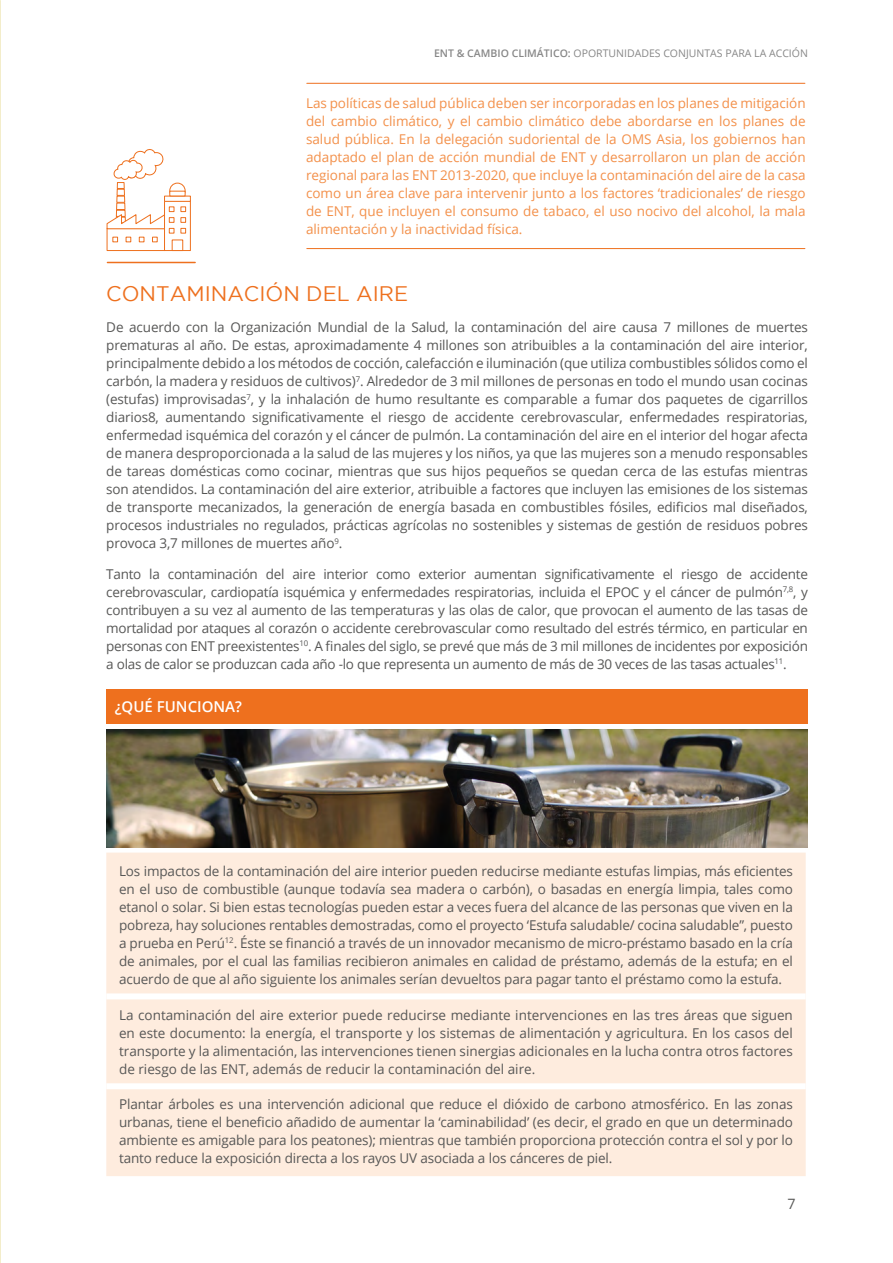
<style>
.page{position:relative;width:893px;height:1263px;background:#fff}
.page>*{position:absolute;margin:0;border:0;box-sizing:border-box;transform-origin:0 0}
.t1{font:21px "Gotham";color:#ee701e}
.t2{font:600 15px "Open Sans";color:#fff}
.t3{font:14.25px "Open Sans";color:#575756}
.t4{font:13.5px/18px "Open Sans";letter-spacing:-.01em;color:#575756;text-align:justify}
.t5{font:13.5px/18px "Open Sans";color:#f3904a;text-align:justify}
.t6{font:10.5px "Open Sans";color:#878787}
.s1{font-weight:600}
</style>
<div class="page">
<svg style="left:0;top:0;width:1px;height:1263px"></svg>
<div style="left:106px;top:852px;width:700px;height:324px;background:#feecde"></div>
<div style="left:106px;top:993px;width:700px;height:6px;background:#fff"></div>
<div style="left:106px;top:1083px;width:700px;height:6px;background:#fff"></div>
<hr style="left:107px;top:262px;width:88px;height:1px;background:#ee701e">
<hr style="left:307px;top:83px;width:498px;height:1px;background:#ee701e">
<hr style="left:307px;top:248px;width:498px;height:1px;background:#ee701e">
<div style="left:116px;top:203px;width:9px;height:7px;border:1px solid #ee701e"></div>
<div style="left:116px;top:196px;width:9px;height:7px;border:1px solid #ee701e"></div>
<div style="left:117px;top:182px;width:8px;height:7px;border:1px solid #ee701e"></div>
<div style="left:117px;top:189px;width:8px;height:7px;border:1px solid #ee701e"></div>
<div style="left:107px;top:228px;width:58px;height:23px;background:#fff;border:1px solid #ee701e"></div>
<svg style="left:170px;top:183px;width:15px;height:15px"></svg>
<div style="left:169px;top:183px;width:16px;height:16px;border:1px solid #ee701e;border-radius:50%"></div>
<div style="left:164px;top:201px;width:27px;height:50px;background:#fff;border:1px solid #ee701e"></div>
<svg style="left:164px;top:196px;width:27px;height:6px"></svg>
<svg style="left:169px;top:191px;width:16px;height:5px"></svg>
<div style="left:172px;top:240px;width:11px;height:11px;background:#fff;border:1px solid #ee701e"></div>
<svg style="left:106px;top:206px;width:68px;height:36px"></svg>
<svg style="left:181px;top:206px;width:5px;height:27px"></svg>
<svg style="left:113px;top:149px;width:51px;height:39px"></svg>
<div style="left:106px;top:689px;width:702px;height:34px;background:#ee701e"></div>
<img style="left:106px;top:730px;width:702px;height:118px">
<p class="t6" style="left:434px;top:46px;width:375px"><span class="s1">ENT &amp; CAMBIO CLIMÁTICO:</span> OPORTUNIDADES CONJUNTAS PARA LA ACCIÓN</p>
<p class="t5" style="left:306px;top:94px;width:501px">Las políticas de salud pública deben ser incorporadas en los planes de mitigación del cambio climático, y el cambio climático debe abordarse en los planes de salud pública. En la delegación sudoriental de la OMS Asia, los gobiernos han adaptado el plan de acción mundial de ENT y desarrollaron un plan de acción regional para las ENT 2013-2020, que incluye la contaminación del aire de la casa como un área clave para intervenir junto a los factores ‘tradicionales’ de riesgo de ENT, que incluyen el consumo de tabaco, el uso nocivo del alcohol, la mala alimentación y la inactividad física.</p>
<h1 class="t1" style="left:106px;top:282px;width:303px">CONTAMINACIÓN DEL AIRE</h1>
<p class="t4" style="left:106px;top:318px;width:703px">De acuerdo con la Organización Mundial de la Salud, la contaminación del aire causa 7 millones de muertes prematuras al año. De estas, aproximadamente 4 millones son atribuibles a la contaminación del aire interior, principalmente debido a los métodos de cocción, calefacción e iluminación (que utiliza combustibles sólidos como el carbón, la madera y residuos de cultivos)<sup>7</sup>. Alrededor de 3 mil millones de personas en todo el mundo usan cocinas (estufas) improvisadas<sup>7</sup>, y la inhalación de humo resultante es comparable a fumar dos paquetes de cigarrillos diarios8, aumentando significativamente el riesgo de accidente cerebrovascular, enfermedades respiratorias, enfermedad isquémica del corazón y el cáncer de pulmón. La contaminación del aire en el interior del hogar afecta de manera desproporcionada a la salud de las mujeres y los niños, ya que las mujeres son a menudo responsables de tareas domésticas como cocinar, mientras que sus hijos pequeños se quedan cerca de las estufas mientras son atendidos. La contaminación del aire exterior, atribuible a factores que incluyen las emisiones de los sistemas de transporte mecanizados, la generación de energía basada en combustibles fósiles, edificios mal diseñados, procesos industriales no regulados, prácticas agrícolas no sostenibles y sistemas de gestión de residuos pobres provoca 3,7 millones de muertes año<sup>9</sup>.</p>
<p class="t4" style="left:106px;top:565px;width:703px">Tanto la contaminación del aire interior como exterior aumentan significativamente el riesgo de accidente cerebrovascular, cardiopatía isquémica y enfermedades respiratorias, incluida el EPOC y el cáncer de pulmón<sup>7,8</sup>, y contribuyen a su vez al aumento de las temperaturas y las olas de calor, que provocan el aumento de las tasas de mortalidad por ataques al corazón o accidente cerebrovascular como resultado del estrés térmico, en particular en personas con ENT preexistentes<sup>10</sup>. A finales del siglo, se prevé que más de 3 mil millones de incidentes por exposición a olas de calor se produzcan cada año -lo que representa un aumento de más de 30 veces de las tasas actuales<sup>11</sup>.</p>
<p class="t2" style="left:115px;top:696px;width:129px">¿QUÉ FUNCIONA?</p>
<p class="t4" style="left:119px;top:861px;width:675px">Los impactos de la contaminación del aire interior pueden reducirse mediante estufas limpias, más eficientes en el uso de combustible (aunque todavía sea madera o carbón), o basadas en energía limpia, tales como etanol o solar. Si bien estas tecnologías pueden estar a veces fuera del alcance de las personas que viven en la pobreza, hay soluciones rentables demostradas, como el proyecto ‘Estufa saludable/ cocina saludable”, puesto a prueba en Perú<sup>12</sup>. Éste se financió a través de un innovador mecanismo de micro-préstamo basado en la cría de animales, por el cual las familias recibieron animales en calidad de préstamo, además de la estufa; en el acuerdo de que al año siguiente los animales serían devueltos para pagar tanto el préstamo como la estufa.</p>
<p class="t4" style="left:119px;top:1005px;width:675px">La contaminación del aire exterior puede reducirse mediante intervenciones en las tres áreas que siguen en este documento: la energía, el transporte y los sistemas de alimentación y agricultura. En los casos del transporte y la alimentación, las intervenciones tienen sinergias adicionales en la lucha contra otros factores de riesgo de las ENT, además de reducir la contaminación del aire.</p>
<p class="t4" style="left:119px;top:1095px;width:675px">Plantar árboles es una intervención adicional que reduce el dióxido de carbono atmosférico. En las zonas urbanas, tiene el beneficio añadido de aumentar la ‘caminabilidad’ (es decir, el grado en que un determinado ambiente es amigable para los peatones); mientras que también proporciona protección contra el sol y por lo tanto reduce la exposición directa a los rayos UV asociada a los cánceres de piel.</p>
<p class="t3" style="left:787px;top:1194px;width:10px">7</p>
</div>
